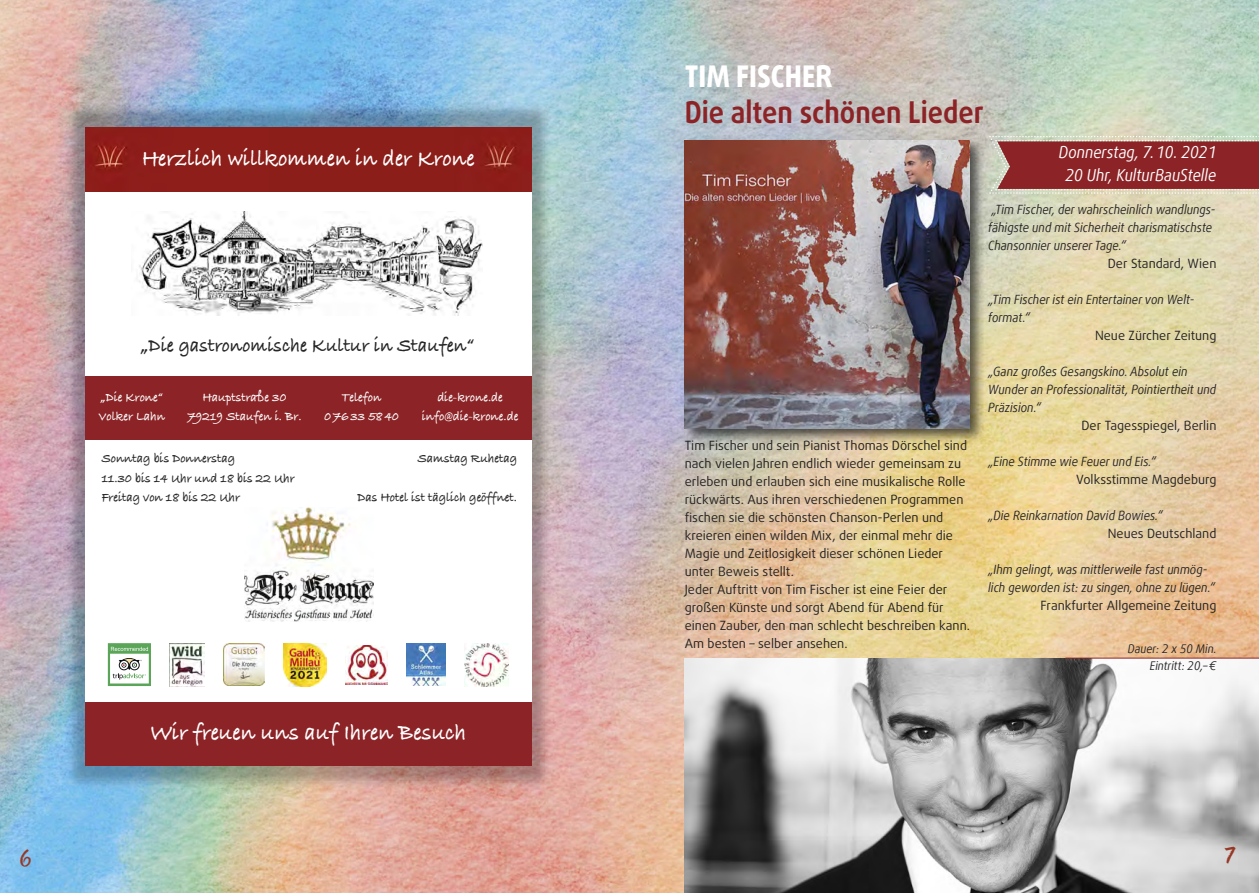
<style>
.page{position:relative;width:1259px;height:893px;background:#fff}
.page>*{position:absolute;margin:0;border:0;box-sizing:border-box;transform-origin:0 0}
.t1{font:37.5px "Good Karma Upright";color:#963826}
.t2{font:700 30px "Daxline Pro";color:#8c2427;scale:.9 1}
.t3{font:800 30px "Daxline Offc";color:#fff;scale:.9 1}
.t4{font:700 24px "Bradley Hand ITCTT";color:#fff;scale:.91 1}
.t5{font:700 20.55px "Bradley Hand ITCTT";color:#272526;scale:.91 1}
.t6{font:italic 16.5px/22.5px "Daxline Offc";color:#fff;text-align:center;scale:.9 1}
.t7{font:700 13.5px/19.5px "Bradley Hand ITCTT";color:#272526;scale:.91 1}
.t8{font:700 13.5px/19.6px "Bradley Hand ITCTT";color:#fff;text-align:center;scale:.91 1}
.t9{font:12.75px/18px "Daxline Pro";color:#272526}
.t10{font:italic 12.75px/18px "Daxline Offc";color:#272526;scale:.9 1}
.t11{font:italic 12px/16.5px "Daxline Offc";color:#272526;text-align:right;scale:.9 1}
</style>
<div class="page">
<img style="left:0;top:0;width:1259px;height:893px">
<img style="left:678px;top:133px;width:311px;height:314px">
<img style="left:685px;top:140px;width:284px;height:289px">
<img style="left:685px;top:658px;width:574px;height:235px">
<svg style="left:988px;top:136px;width:271px;height:59px;background:#9e504d"></svg>
<hr style="left:1065px;top:658px;width:194px;height:1px;background:#8c2427">
<img style="left:60px;top:98px;width:496px;height:696px">
<div style="left:85px;top:128px;width:446px;height:637px;background:#fff"></div>
<img style="left:139px;top:212px;width:343px;height:103px">
<div style="left:85px;top:128px;width:446px;height:63px;background:#8c1e1a"></div>
<div style="left:85px;top:702px;width:446px;height:63px;background:#8c2427"></div>
<div style="left:85px;top:377px;width:446px;height:63px;background:#8c2427"></div>
<svg style="left:108px;top:643px;width:43px;height:43px"></svg>
<img style="left:170px;top:643px;width:34px;height:43px">
<img style="left:223px;top:643px;width:42px;height:43px;border-radius:4px">
<img style="left:345px;top:645px;width:42px;height:39px">
<img style="left:406px;top:643px;width:40px;height:43px">
<img style="left:465px;top:643px;width:44px;height:43px">
<img style="left:284px;top:643px;width:43px;height:43px">
<img style="left:244px;top:508px;width:129px;height:114px">
<h3 class="t4" style="left:142px;top:144px;width:367px">Herzlich willkommen in der Krone</h3>
<h3 class="t5" style="left:141px;top:334px;width:367px">„Die gastronomische Kultur in Staufen“</h3>
<p class="t8" style="left:422px;top:388px;width:108px">die-krone.de info@die-krone.de</p>
<p class="t8" style="left:99px;top:388px;width:75px;text-align:left">„Die Krone“<br>Volker Lahn</p>
<p class="t8" style="left:187px;top:388px;width:127px">Hauptstraße 30<br>79219 Staufen i. Br.</p>
<p class="t8" style="left:324px;top:388px;width:83px">Telefon<br>0 76 33 58 40</p>
<p class="t7" style="left:102px;top:450px;width:213px">Sonntag bis Donnerstag<br>11.30 bis 14 Uhr und 18 bis 22 Uhr<br>Freitag von 18 bis 22 Uhr</p>
<p class="t7" style="left:418px;top:450px;width:111px">Samstag Ruhetag</p>
<p class="t7" style="left:357px;top:489px;width:177px">Das Hotel ist täglich geöffnet.</p>
<h3 class="t4" style="left:150px;top:718px;width:348px">Wir freuen uns auf Ihren Besuch</h3>
<h2 class="t3" style="left:685px;top:57px;width:165px">TIM FISCHER</h2>
<h2 class="t2" style="left:685px;top:100px;width:334px">Die alten schönen Lieder</h2>
<p class="t9" style="left:685px;top:438px;width:287px">Tim Fischer und sein Pianist Thomas Dörschel sind nach vielen Jahren endlich wieder gemeinsam zu erleben und erlauben sich eine musikalische Rolle rückwärts. Aus ihren verschiedenen Programmen fischen sie die schönsten Chanson-Perlen und kreieren einen wilden Mix, der einmal mehr die Magie und Zeitlosigkeit dieser schönen Lieder unter Beweis stellt.<br>Jeder Auftritt von Tim Fischer ist eine Feier der großen Künste und sorgt Abend für Abend für einen Zauber, den man schlecht beschreiben kann.<br>Am besten – selber ansehen.</p>
<p class="t6" style="left:1059px;top:141px;width:176px">Donnerstag, 7. 10. 2021<br>20 Uhr, KulturBauStelle</p>
<p class="t10" style="left:988px;top:200px;width:254px">„Tim Fischer, der wahrscheinlich wandlungs&shy;fähigste und mit Sicherheit charismatischste<br>Chansonnier unserer Tage.“</p>
<p class="t9" style="left:1108px;top:255px;width:110px">Der Standard, Wien</p>
<p class="t10" style="left:988px;top:290px;width:231px">„Tim Fischer ist ein Entertainer von Welt&shy;format.“</p>
<p class="t9" style="left:1095px;top:327px;width:123px">Neue Zürcher Zeitung</p>
<p class="t10" style="left:988px;top:362px;width:255px">„Ganz großes Gesangskino. Absolut ein<br>Wunder an Professionalität, Pointiertheit und<br>Präzision.“</p>
<p class="t9" style="left:1081px;top:417px;width:136px">Der Tagesspiegel, Berlin</p>
<p class="t10" style="left:988px;top:452px;width:188px">„Eine Stimme wie Feuer und Eis.“</p>
<p class="t9" style="left:1076px;top:471px;width:142px">Volksstimme Magdeburg</p>
<p class="t10" style="left:988px;top:506px;width:195px">„Die Reinkarnation David Bowies.“</p>
<p class="t9" style="left:1107px;top:525px;width:110px">Neues Deutschland</p>
<p class="t10" style="left:988px;top:560px;width:253px">„Ihm gelingt, was mittlerweile fast unmög&shy;lich geworden ist: zu singen, ohne zu lügen.“</p>
<p class="t9" style="left:1040px;top:597px;width:177px">Frankfurter Allgemeine Zeitung</p>
<p class="t11" style="left:1128px;top:640px;width:100px">Dauer: 2 x 50 Min.<br>Eintritt: 20,– €</p>
<h1 class="t1" style="left:21px;top:841px;width:14px">6</h1>
<h1 class="t1" style="left:1226px;top:838px;width:13px">7</h1>
</div>
